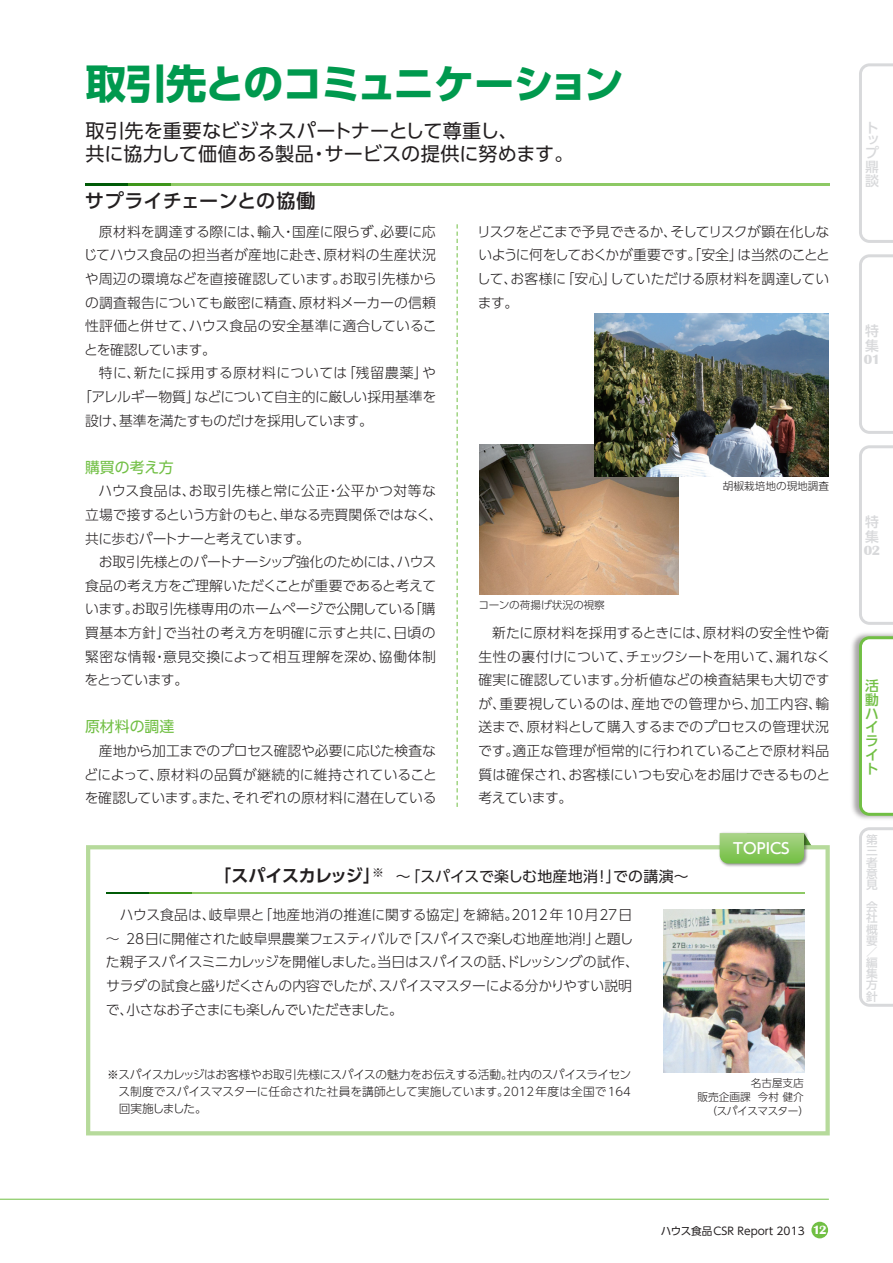
<style>
.page{position:relative;width:893px;height:1263px;background:#fff}
.page>*{position:absolute;margin:0;border:0;box-sizing:border-box;transform-origin:0 0}
.t1{font:700 40.35px "UD Shin Go Pro";letter-spacing:-.045em;color:#00994e}
.t2{font:19.2px/23.4px "UD Shin Go Pro";color:#231f20}
.t3{font:500 19.2px "UD Shin Go Pro";letter-spacing:.005em;color:#231f20}
.t4{font:700 16.95px "UD Shin Go Pro De";letter-spacing:-.02em;color:#231f20}
.t5{font:500 15px "UD Shin Go Pro";color:#fff}
.t6{font:14.85px "UD Shin Go Pro";letter-spacing:.01em;color:#231f20}
.t7{font:14.85px "UD Shin Go Pro";color:#71bf44}
.t8{font:300 13.8px/23.5px "UD Shin Go Pro";letter-spacing:-.005em;color:#231f20}
.t9{font:300 13.8px/23.5px "UD Shin Go Pro";letter-spacing:-.03em;color:#231f20}
.t10{font:300 13.8px/23.5px "UD Shin Go Pro";letter-spacing:-.025em;color:#231f20}
.t11{font:300 13.8px/23.5px "UD Shin Go Pro";letter-spacing:.035em;color:#231f20}
.t12{font:300 13.8px/23.5px "UD Shin Go Pro";letter-spacing:.02em;color:#231f20}
.t13{font:300 13.8px/23.5px "UD Shin Go Pro";letter-spacing:.015em;color:#231f20}
.t14{font:300 13.8px/23.5px "UD Shin Go Pro";letter-spacing:-.035em;color:#231f20}
.t15{font:300 13.8px "UD Shin Go Pro";letter-spacing:.025em;color:#231f20}
.t16{font:300 13.8px "UD Shin Go Pro";letter-spacing:.03em;color:#231f20}
.t17{font:300 13.8px "UD Shin Go Pro";letter-spacing:-.045em;color:#231f20}
.t18{font:300 13.8px "UD Shin Go Pro";letter-spacing:-.065em;color:#231f20}
.t19{font:300 13.8px "UD Shin Go Pro";letter-spacing:-.07em;color:#231f20}
.t20{font:300 13.8px "UD Shin Go Pro";letter-spacing:.04em;color:#231f20}
.t21{font:500 13.8px/13.4px "UD Shin Go Pro";color:#d8d9db}
.t22{font:500 13.8px/13.8px "UD Shin Go Pro";color:#71bf44;text-align:justify}
.t23{font:700 13.8px "Britannic";color:#d8d9db}
.t24{font:700 12.45px "Britannic";color:#fff}
.t25{font:300 11.7px/17px "UD Shin Go Pro";letter-spacing:-.015em;color:#231f20}
.t26{font:300 11.7px "UD Shin Go Pro";letter-spacing:-.05em;color:#231f20}
.t27{font:500 11.4px/11.1px "UD Shin Go Pro";color:#d8d9db;text-align:justify}
.t28{font:300 10.65px/13.8px "UD Shin Go Pro";color:#231f20;text-align:right}
.t29{font:10.65px "UD Shin Go Pro";color:#231f20}
.t30{font:300 10.65px/13.8px "UD Shin Go Pro";letter-spacing:-.03em;color:#231f20}
.s1{font-family:"UD Shin Go Pro De";font-weight:700;font-size:16.95px}
</style>
<div class="page">
<hr style="left:0;top:1199px;width:829px;height:1px;background:#71bf44">
<div style="left:811px;top:1222px;width:17px;height:16px;background:#71bf44;border-radius:50%"></div>
<svg style="left:457px;top:224px;width:1px;height:583px"></svg>
<hr style="left:85px;top:183px;width:744px;height:3px;background:#8dc964">
<hr style="left:85px;top:183px;width:85px;height:3px;background:#71bf44">
<hr style="left:85px;top:183px;width:43px;height:3px;background:#00994e">
<img style="left:480px;top:445px;width:198px;height:150px">
<svg style="left:859px;top:63px;width:34px;height:180px"></svg>
<svg style="left:859px;top:254px;width:34px;height:180px"></svg>
<img style="left:852px;top:633px;width:41px;height:186px">
<svg style="left:859px;top:636px;width:34px;height:180px"></svg>
<svg style="left:859px;top:827px;width:34px;height:180px"></svg>
<svg style="left:859px;top:445px;width:34px;height:180px"></svg>
<svg style="left:86px;top:845px;width:744px;height:290px"></svg>
<img style="left:663px;top:909px;width:141px;height:164px">
<hr style="left:107px;top:892px;width:698px;height:2px;background:#8dc964">
<hr style="left:107px;top:892px;width:85px;height:2px;background:#71bf44">
<hr style="left:107px;top:892px;width:42px;height:2px;background:#00994e">
<img style="left:717px;top:832px;width:92px;height:37px">
<svg style="left:720px;top:833px;width:95px;height:30px;background:#96cb72"></svg>
<img style="left:594px;top:313px;width:235px;height:163px">
<h1 class="t1" style="left:85px;top:50px;width:540px">取引先とのコミュニケーション</h1>
<h2 class="t2" style="left:324px;top:118px;width:251px;text-indent:-239px">取引先を重要なビジネスパートナーとして尊重し、<br>サービスの提供に努めます。</h2>
<h2 class="t2" style="left:85px;top:141px;width:230px">共に協力して価値ある製品</h2>
<h2 class="t2" style="left:310px;top:141px;width:21px">・</h2>
<h2 class="t3" style="left:85px;top:185px;width:232px">サプライチェーンとの協働</h2>
<p class="t8" style="left:292px;top:219px;width:97px">国産に限らず、</p>
<p class="t8" style="left:381px;top:219px;width:57px">必要に応</p>
<p class="t8" style="left:99px;top:219px;width:166px">原材料を調達する際には、</p>
<p class="t8" style="left:257px;top:219px;width:29px">輸入</p>
<p class="t8" style="left:282px;top:219px;width:15px">・</p>
<p class="t8" style="left:83px;top:243px;width:248px">じてハウス食品の担当者が産地に赴き、</p>
<p class="t12" style="left:324px;top:243px;width:114px">原材料の生産状況</p>
<p class="t13" style="left:299px;top:266px;width:138px;text-indent:-214px">や周辺の環境などを直接確認しています。<br>原材料メーカーの信頼</p>
<p class="t12" style="left:339px;top:266px;width:99px">お取引先様から</p>
<p class="t8" style="left:189px;top:290px;width:249px;text-indent:-104px">の調査報告についても厳密に精査、<br>ハウス食品の安全基準に適合しているこ</p>
<p class="t9" style="left:84px;top:314px;width:133px">性評価と併せて、<br>とを確認しています。</p>
<p class="t8" style="left:342px;top:361px;width:87px">「残留農薬」</p>
<p class="t11" style="left:134px;top:361px;width:215px">新たに採用する原材料については</p>
<p class="t8" style="left:85px;top:361px;width:57px">　特に、</p>
<p class="t8" style="left:422px;top:361px;width:15px">や</p>
<p class="t9" style="left:119px;top:384px;width:255px;text-indent:-41px">「アレルギー物質」<br>基準を満たすものだけを採用しています。</p>
<p class="t10" style="left:195px;top:384px;width:243px">などについて自主的に厳しい採用基準を</p>
<p class="t8" style="left:85px;top:408px;width:42px">設け、</p>
<p class="t7" style="left:85px;top:455px;width:90px">購買の考え方</p>
<p class="t11" style="left:336px;top:479px;width:101px">公平かつ対等な</p>
<p class="t11" style="left:189px;top:479px;width:142px">お取引先様と常に公正</p>
<p class="t8" style="left:85px;top:479px;width:359px">　ハウス食品は、<br>立場で接するという方針のもと単なる売買関係ではなく、</p>
<p class="t14" style="left:85px;top:502px;width:226px;text-indent:188px">、<br>共に歩むパートナーと考えています。</p>
<p class="t8" style="left:397px;top:550px;width:41px">ハウス</p>
<p class="t8" style="left:326px;top:479px;width:15px">・</p>
<p class="t8" style="left:85px;top:550px;width:320px">　お取引先様とのパートナーシップ強化のためには、</p>
<p class="t8" style="left:85px;top:573px;width:353px">食品の考え方をご理解いただくことが重要であると考えて</p>
<p class="t8" style="left:132px;top:597px;width:305px">お取引先様専用のホームページで公開している購｢</p>
<p class="t8" style="left:85px;top:597px;width:55px">います。</p>
<p class="t11" style="left:379px;top:620px;width:58px;text-indent:-294px">買基本方針｣で当社の考え方を明確に示すと共に、<br>協働体制</p>
<p class="t8" style="left:393px;top:620px;width:44px">日頃の</p>
<p class="t15" style="left:163px;top:645px;width:224px">意見交換によって相互理解を深め、</p>
<p class="t9" style="left:85px;top:644px;width:105px">緊密な情報<br>をとっています。</p>
<p class="t7" style="left:85px;top:715px;width:91px">原材料の調達</p>
<p class="t8" style="left:85px;top:738px;width:353px;text-align:right">　産地から加工までのプロセス確認や必要に応じた検査な原材料の品質が継続的に維持されていること</p>
<p class="t8" style="left:153px;top:644px;width:15px">・</p>
<p class="t8" style="left:84px;top:762px;width:81px">どによって、</p>
<p class="t8" style="left:232px;top:786px;width:206px">それぞれの原材料に潜在している</p>
<p class="t8" style="left:85px;top:786px;width:156px">を確認していますまた、</p>
<p class="t8" style="left:192px;top:786px;width:15px">。</p>
<p class="t18" style="left:670px;top:220px;width:160px">そしてリスクが顕在化しな</p>
<p class="t17" style="left:477px;top:220px;width:201px">リスクをどこまで予見できるか、</p>
<p class="t10" style="left:610px;top:243px;width:221px;text-indent:-131px">いように何をしておくかが重要です。「安全」<br>していただける原材料を調達してい</p>
<p class="t14" style="left:737px;top:243px;width:94px">は当然のことと</p>
<p class="t8" style="left:561px;top:266px;width:57px">「安心」</p>
<p class="t8" style="left:510px;top:266px;width:57px">お客様に</p>
<p class="t8" style="left:477px;top:266px;width:43px">して、ます。</p>
<p class="t28" style="left:478px;top:598px;width:128px">コーンの荷揚げ状況の視察</p>
<p class="t28" style="left:723px;top:479px;width:108px">胡椒栽培地の現地調査</p>
<p class="t15" style="left:703px;top:621px;width:128px">原材料の安全性や衛</p>
<p class="t8" style="left:478px;top:620px;width:233px">　新たに原材料を採用するときには、</p>
<p class="t12" style="left:621px;top:644px;width:210px;text-indent:-142px">生性の裏付けについて、<br>分析値などの検査結果も大切です</p>
<p class="t8" style="left:776px;top:644px;width:56px">漏れなく</p>
<p class="t19" style="left:626px;top:645px;width:158px">チェックシートを用いて、</p>
<p class="t8" style="left:478px;top:668px;width:151px">確実に確認しています。</p>
<p class="t8" style="left:478px;top:691px;width:29px">が、</p>
<p class="t16" style="left:631px;top:692px;width:128px">産地での管理から、</p>
<p class="t12" style="left:499px;top:691px;width:140px">重要視しているのは、</p>
<p class="t8" style="left:751px;top:691px;width:80px">加工内容輸、</p>
<p class="t13" style="left:526px;top:715px;width:304px">原材料として購入するまでのプロセスの管理状況</p>
<p class="t8" style="left:512px;top:715px;width:318px;text-indent:-34px">送まで、<br>適正な管理が恒常的に行われていることで原材料品</p>
<p class="t8" style="left:478px;top:738px;width:43px">です。</p>
<p class="t8" style="left:478px;top:762px;width:98px">質は確保され、考えています。</p>
<p class="t8" style="left:568px;top:762px;width:263px">お客様にいつも安心をお届けできるものと</p>
<p class="t5" style="left:733px;top:836px;width:58px">TOPICS</p>
<p class="t4" style="left:214px;top:862px;width:150px">「スパイスカレッジ</p>
<p class="t6" style="left:363px;top:864px;width:236px"><span class="s1">」</span><sup>※</sup> ～「スパイスで楽しむ地産地消</p>
<p class="t6" style="left:613px;top:864px;width:77px">での講演~</p>
<p class="t6" style="left:594px;top:864px;width:28px">！」</p>
<p class="t16" style="left:259px;top:904px;width:211px">「地産地消の推進に関する協定」</p>
<p class="t8" style="left:209px;top:903px;width:57px">岐阜県と</p>
<p class="t20" style="left:512px;top:904px;width:122px">2012年10月27日</p>
<p class="t8" style="left:462px;top:903px;width:57px">を締結。</p>
<p class="t8" style="left:106px;top:903px;width:111px">　ハウス食品は、</p>
<p class="t8" style="left:407px;top:926px;width:177px">「スパイスで楽しむ地産地消</p>
<p class="t10" style="left:126px;top:926px;width:287px">28日に開催された岐阜県農業フェスティバルで</p>
<p class="t8" style="left:577px;top:926px;width:24px">！」</p>
<p class="t8" style="left:594px;top:926px;width:41px">と題し</p>
<p class="t8" style="left:106px;top:926px;width:15px">～</p>
<p class="t8" style="left:378px;top:950px;width:263px">当日はスパイスの話ドレッシングの試作、</p>
<p class="t8" style="left:501px;top:950px;width:15px">、</p>
<p class="t9" style="left:379px;top:950px;width:255px;text-indent:-273px">た親子スパイスミニカレッジを開催しました。<br>スパイスマスターによる分かりやすい説明</p>
<p class="t9" style="left:126px;top:973px;width:278px;text-indent:-20px">サラダの試食と盛りだくさんの内容でしたが、小さなお子さまにも楽しんでいただきました。</p>
<p class="t8" style="left:106px;top:997px;width:29px">で、</p>
<p class="t25" style="left:503px;top:1066px;width:129px;text-indent:-396px">※スパイスカレッジはお客様やお取引先様にスパイスの魅力をお伝えする活動。<br>2012年度は全国で164</p>
<p class="t26" style="left:507px;top:1065px;width:126px">社内のスパイスライセン</p>
<p class="t25" style="left:119px;top:1083px;width:392px">ス制度でスパイスマスターに任命された社員を講師として実施しています。回実施しました。</p>
<p class="t28" style="left:751px;top:1076px;width:55px">名古屋支店今村健介</p>
<p class="t30" style="left:706px;top:1089px;width:104px;text-indent:-9px">販売企画課<br>（スパイスマスター(</p>
<p class="t21" style="left:865px;top:121px;width:15px;text-align:justify">トップ鼎談</p>
<p class="t21" style="left:865px;top:323px;width:15px;line-height:14.9px">特集</p>
<p class="t23" style="left:864px;top:352px;width:18px">01</p>
<p class="t21" style="left:865px;top:514px;width:15px;line-height:14.9px">特集</p>
<p class="t23" style="left:864px;top:542px;width:18px">02</p>
<p class="t22" style="left:865px;top:678px;width:15px">活動ハイライト</p>
<p class="t27" style="left:866px;top:834px;width:13px">第三者意見</p>
<p class="t27" style="left:866px;top:901px;width:13px">会社概要</p>
<p class="t27" style="left:866px;top:957px;width:13px">編集方針</p>
<p class="t29" style="left:661px;top:1222px;width:146px">ハウス食品CSR Report 2013</p>
<p class="t24" style="left:813px;top:1223px;width:15px">12</p>
</div>
